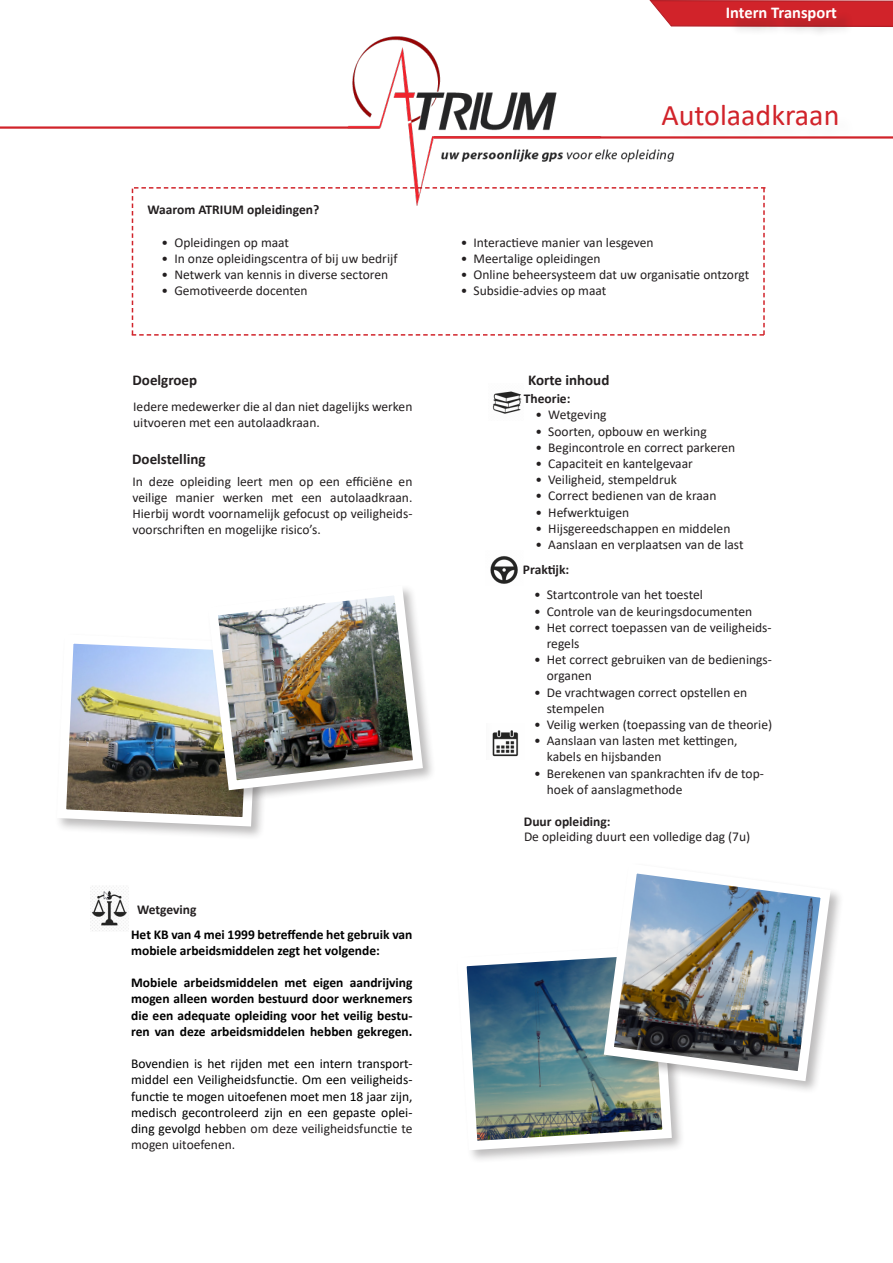
<style>
.page{position:relative;width:893px;height:1263px;background:#fff}
.page>*{position:absolute;margin:0;border:0;box-sizing:border-box;transform-origin:0 0}
.t1{font:30px "Calibri";color:#d1232a}
.t2{font:700 16.5px "Calibri";color:#fff}
.t3{font:700 15px "Calibri";color:#231f20}
.t4{font:13.5px/16.2px "Calibri";color:#231f20}
.t5{font:700 13.5px/16.2px "Calibri";color:#000}
.t6{font:13.5px/16.2px "Calibri";color:#000;text-align:justify}
.t7{font:700 13.5px "Calibri";color:#231f20}
.s1{color:#231f20}
</style>
<div class="page">
<hr style="left:0;top:126px;width:380px;height:3px;background:#d1232a">
<hr style="left:434px;top:136px;width:459px;height:3px;background:#d1232a">
<svg style="left:132px;top:187px;width:633px;height:149px"></svg>
<img style="left:492px;top:391px;width:30px;height:23px">
<img style="left:492px;top:730px;width:27px;height:27px">
<div style="left:55px;top:633px;width:218px;height:207px;background:#231f20;opacity:.3"></div>
<img style="left:55px;top:633px;width:209px;height:198px">
<div style="left:206px;top:584px;width:230px;height:220px;background:#231f20;opacity:.3"></div>
<img style="left:203px;top:584px;width:225px;height:211px">
<div style="left:455px;top:944px;width:230px;height:220px;background:#231f20;opacity:.3"></div>
<img style="left:455px;top:944px;width:222px;height:211px">
<div style="left:602px;top:862px;width:242px;height:233px;background:#231f20;opacity:.3"></div>
<img style="left:599px;top:862px;width:237px;height:224px">
<svg style="left:649px;top:0;width:244px;height:27px;background:#d1363d"></svg>
<div style="left:729px;top:9px;width:125px;height:30px;background:#231f20;opacity:.3"></div>
<img style="left:91px;top:886px;width:36px;height:45px">
<div style="left:665px;top:107px;width:190px;height:36px;background:#231f20;opacity:.05"></div>
<img style="left:301px;top:37px;width:374px;height:169px">
<img style="left:490px;top:556px;width:28px;height:28px">
<p class="t7" style="left:147px;top:200px;width:173px">Waarom ATRIUM opleidingen?</p>
<p class="t4" style="left:162px;top:234px;width:129px">• Opleidingen op maat</p>
<p class="t4" style="left:162px;top:250px;width:237px">• In onze opleidingscentra of bij uw bedrijf</p>
<p class="t4" style="left:162px;top:266px;width:228px">• Netwerk van kennis in diverse sectoren</p>
<p class="t4" style="left:162px;top:282px;width:147px">• Gemotiveerde docenten</p>
<p class="t3" style="left:133px;top:369px;width:66px">Doelgroep</p>
<p class="t4" style="left:133px;top:398px;width:281px">Iedere medewerker die al dan niet dagelijks werken uitvoeren met een autolaadkraan.</p>
<p class="t3" style="left:132px;top:449px;width:75px">Doelstelling</p>
<p class="t4" style="left:132px;top:473px;width:281px;text-align:justify">In deze opleiding leert men op een efficiëne en veilige manier werken met een autolaadkraan.<br>Hierbij wordt voornamelijk gefocust op veiligheids&shy;voorschriften en mogelijke risico’s.</p>
<p class="t7" style="left:137px;top:900px;width:61px">Wetgeving</p>
<p class="t5" style="left:131px;top:926px;width:283px">Het KB van 4 mei 1999 betreffende het gebruik van mobiele arbeidsmiddelen zegt het volgende:</p>
<p class="t5" style="left:131px;top:974px;width:283px;text-align:justify">Mobiele arbeidsmiddelen met eigen aandrijving mogen alleen worden bestuurd door werknemers die een adequate opleiding voor het veilig bestu&shy;ren van deze arbeidsmiddelen hebben gekregen.</p>
<p class="t6" style="left:131px;top:1055px;width:283px">Bovendien is het rijden met een intern transport&shy;middel een Veiligheidsfunctie. Om een veiligheids&shy;functie te mogen uitoefenen moet men 18 jaar zijn, medisch gecontroleerd zijn en een gepaste oplei&shy;ding gevolgd heb<span class="s1">ben om deze veiligheidsfunctie te mogen uitoefenen.</span></p>
<p class="t2" style="left:726px;top:1px;width:113px">Intern Transport</p>
<p class="t1" style="left:661px;top:94px;width:180px">Autolaadkraan</p>
<p class="t4" style="left:461px;top:234px;width:194px">• Interactieve manier van lesgeven</p>
<p class="t4" style="left:461px;top:250px;width:141px">• Meertalige opleidingen</p>
<p class="t4" style="left:461px;top:266px;width:290px">• Online beheersysteem dat uw organisatie ontzorgt</p>
<p class="t4" style="left:461px;top:282px;width:147px">• Subsidie-advies op maat</p>
<p class="t3" style="left:528px;top:369px;width:83px">Korte inhoud</p>
<p class="t4" style="left:535px;top:406px;width:72px">• Wetgeving</p>
<p class="t4" style="left:535px;top:423px;width:173px">• Soorten, opbouw en werking</p>
<p class="t4" style="left:535px;top:439px;width:201px">• Begincontrole en correct parkeren</p>
<p class="t4" style="left:535px;top:455px;width:159px">• Capaciteit en kantelgevaar</p>
<p class="t4" style="left:535px;top:471px;width:143px">• Veiligheid, stempeldruk</p>
<p class="t4" style="left:535px;top:487px;width:182px">• Correct bedienen van de kraan</p>
<p class="t4" style="left:535px;top:504px;width:95px">• Hefwerktuigen</p>
<p class="t4" style="left:535px;top:520px;width:196px">• Hijsgereedschappen en middelen</p>
<p class="t4" style="left:535px;top:536px;width:210px">• Aanslaan en verplaatsen van de last</p>
<p class="t7" style="left:524px;top:389px;width:48px">Theorie:</p>
<p class="t7" style="left:523px;top:560px;width:48px">Praktijk:</p>
<p class="t4" style="left:534px;top:586px;width:170px">• Startcontrole van het toestel</p>
<p class="t4" style="left:534px;top:603px;width:220px">• Controle van de keuringsdocumenten</p>
<p class="t4" style="left:547px;top:619px;width:226px;text-indent:-13px">• Het correct toepassen van de veiligheids&shy;regels</p>
<p class="t4" style="left:547px;top:651px;width:227px;text-indent:-13px">• Het correct gebruiken van de bedienings&shy;organen</p>
<p class="t4" style="left:547px;top:684px;width:202px;text-indent:-13px">• De vrachtwagen correct opstellen en stempelen</p>
<p class="t4" style="left:534px;top:716px;width:240px">• Veilig werken (toepassing van de theorie)</p>
<p class="t4" style="left:547px;top:732px;width:192px;text-indent:-13px">• Aanslaan van lasten met kettingen, kabels en hijsbanden</p>
<p class="t4" style="left:547px;top:765px;width:219px;text-indent:-13px">• Berekenen van spankrachten ifv de top&shy;hoek of aanslagmethode</p>
<p class="t7" style="left:524px;top:812px;width:88px">Duur opleiding:</p>
<p class="t4" style="left:524px;top:828px;width:228px">De opleiding duurt een volledige dag (7u)</p>
</div>
